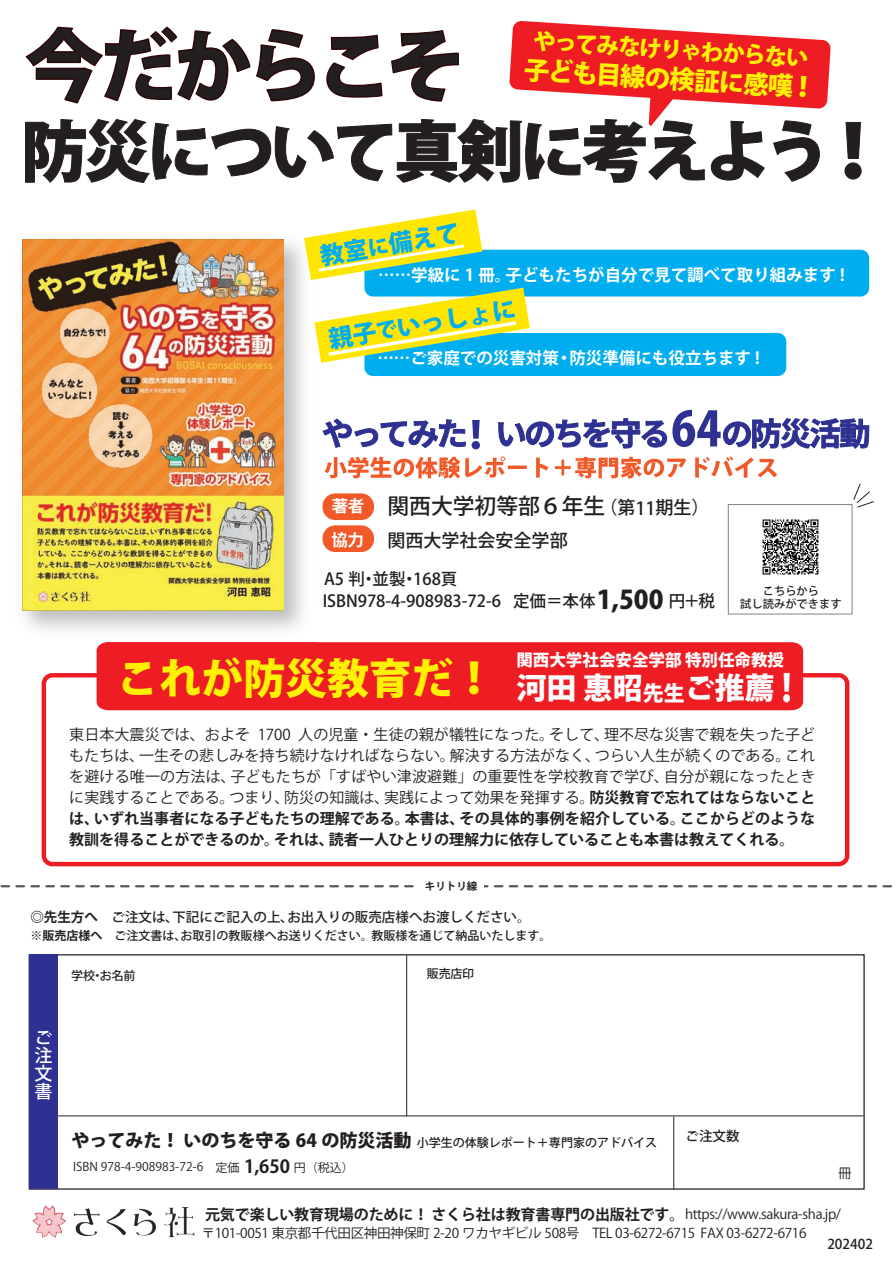
<style>
.page{position:relative;width:895px;height:1264px;background:#fff}
.page>*{position:absolute;margin:0;border:0;box-sizing:border-box;transform-origin:0 0}
.t1{font:800 78px "Koz Go Pro";letter-spacing:-.075em;color:#231f20}
.t2{font:800 66px "Koz Go Pro";letter-spacing:-.06em;color:#231f20}
.t3{font:800 42px "Koz Go Pr 6 N";color:#fff101}
.t4{font:800 25.5px "Koz Go Pro";color:#fff101}
.t5{font:800 25.5px "Koz Go Pro";color:#231f20}
.t6{font:800 24px "Koz Go Pr 6 N";color:#00aeef}
.t7{font:800 22.5px "Koz Go Pro";color:#fff101}
.t8{font:500 21.75px "Koz Go Pr 6 N";color:#231f20}
.t9{font:500 18px "Koz Go Pr 6 N";color:#231f20}
.t10{font:500 18px "Koz Go Pro";color:#fff}
.t11{font:700 16.5px "Koz Go Pro";color:#fff}
.t12{font:500 16.5px/22.6px "Koz Go Pro";color:#231f20}
.t13{font:800 16.5px "Koz Go Pr 6 N";color:#fff}
.t14{font:500 16.5px "Koz Go Pr 6 N";color:#231f20}
.t15{font:700 16.5px/33.5px "Koz Go Pr 6 N";color:#fff}
.t16{font:15px/21px "Koz Go Pr 6 N";letter-spacing:.005em;color:#231f20;text-align:justify}
.t17{font:700 15px "Koz Go Pro";letter-spacing:-.01em;color:#231f20}
.t18{font:13.5px "Koz Go Pro";letter-spacing:-.025em;color:#231f20}
.t19{font:500 13.5px "Koz Go Pro";color:#231f20}
.t20{font:500 12px "Koz Go Pro";color:#231f20}
.t21{font:500 12px "Koz Go Pr 6 N";color:#231f20}
.t22{font:12px "Koz Go Pro";color:#231f20}
.t23{font:500 11.25px/13.5px "Koz Go Pr 6 N";color:#231f20;text-align:center}
.t24{font:700 10.5px "Koz Go Pro";color:#231f20}
.s1{font-size:27px}
.s2{font-size:72px}
.s3{font-size:21px}
.s4{font-weight:500;font-size:16.5px}
.s5{font-weight:700}
.s6{font-weight:800;font-size:18px}
.s7{font-family:"Koz Go Pr 6 N"}
.s8{font-weight:700;font-size:18px}
</style>
<div class="page">
<div style="left:42px;top:673px;width:807px;height:193px;border:4px solid #ee1d23;border-radius:9px"></div>
<div style="left:96px;top:642px;width:706px;height:68px;background:#ee1d23"></div>
<svg style="left:0;top:885px;width:892px;height:2px"></svg>
<hr style="left:673px;top:1116px;width:1px;height:73px;background:#231f20">
<div style="left:29px;top:954px;width:835px;height:235px;border:1px solid #231f20"></div>
<div style="left:418px;top:873px;width:66px;height:23px;background:#fff"></div>
<hr style="left:406px;top:955px;width:1px;height:161px;background:#231f20">
<img style="left:32px;top:1205px;width:30px;height:32px">
<div style="left:30px;top:955px;width:28px;height:234px;background:#2e3092"></div>
<img style="left:24px;top:239px;width:279px;height:405px">
<img style="left:101px;top:642px;width:216px;height:2px">
<img style="left:22px;top:239px;width:261px;height:372px">
<svg style="left:324px;top:456px;width:202px;height:22px"></svg>
<svg style="left:536px;top:457px;width:12px;height:20px"></svg>
<svg style="left:554px;top:457px;width:132px;height:21px"></svg>
<svg style="left:695px;top:456px;width:81px;height:22px"></svg>
<hr style="left:58px;top:1115px;width:805px;height:1px;background:#231f20">
<img style="left:762px;top:519px;width:57px;height:56px">
<div style="left:727px;top:504px;width:125px;height:110px;border:1px solid #808285"></div>
<svg style="left:852px;top:483px;width:22px;height:25px"></svg>
<div style="left:322px;top:493px;width:52px;height:27px;background:#f15929;border-radius:13px"></div>
<div style="left:322px;top:525px;width:52px;height:27px;background:#f15929;border-radius:13px"></div>
<div style="left:364px;top:250px;width:504px;height:46px;background:#00aeef;border-radius:9px"></div>
<div style="left:364px;top:333px;width:422px;height:43px;background:#00aeef;border-radius:9px"></div>
<svg style="left:304px;top:209px;width:178px;height:71px"></svg>
<svg style="left:314px;top:288px;width:215px;height:75px"></svg>
<svg style="left:322px;top:418px;width:143px;height:30px"></svg>
<svg style="left:498px;top:418px;width:168px;height:30px"></svg>
<svg style="left:672px;top:410px;width:196px;height:39px"></svg>
<svg style="left:471px;top:420px;width:9px;height:29px"></svg>
<svg style="left:844px;top:122px;width:17px;height:58px"></svg>
<svg style="left:25px;top:21px;width:805px;height:162px"></svg>
<h1 class="t1" style="left:25px;top:16px;width:441px">今だからこそ</h1>
<h3 class="t7" style="left:534px;top:25px;width:277px;rotate:4deg">やってみなけりゃわからない</h3>
<h3 class="t4" style="left:525px;top:52px;width:294px;rotate:4deg">子ども目線の検証に感嘆<span class="s1">！</span></h3>
<h2 class="t2" style="left:21px;top:109px;width:869px">防災について真剣に考えよう<span class="s2">！</span></h2>
<h3 class="t6" style="left:318px;top:242px;width:142px;rotate:-9deg">教室<span class="s3">に</span>備えて</h3>
<h3 class="t6" style="left:326px;top:325px;width:190px;rotate:-9deg">親子<span class="s3">で</span>いっしょに</h3>
<p class="t11" style="left:378px;top:265px;width:468px">……学級に 1 冊。子どもたちが自分で見て調べて取り組みます !</p>
<p class="t11" style="left:377px;top:347px;width:384px">……ご家庭での災害対策・防災準備にも役立ちます !</p>
<h3 class="t8" style="left:387px;top:494px;width:219px">関西大学初等部６年生</h3>
<p class="t9" style="left:387px;top:530px;width:181px">関西大学社会安全学部</p>
<p class="t9" style="left:599px;top:497px;width:112px">（第 期生）</p>
<p class="t15" style="left:331px;top:490px;width:34px">著者協力</p>
<p class="t9" style="left:635px;top:498px;width:22px">11</p>
<p class="t12" style="left:322px;top:568px;width:180px">A5 判・並製・168頁<br>ISBN978-4-908983-72-6</p>
<h3 class="t5" style="left:596px;top:582px;width:120px">1,500 <span class="s4">円＋税</span></h3>
<p class="t14" style="left:513px;top:591px;width:84px">定価＝本体</p>
<p class="t23" style="left:740px;top:584px;width:103px">こちらから<br>試し読みができます</p>
<p class="t13" style="left:516px;top:650px;width:269px">関西大学社会安全学部 特別任命教授</p>
<h3 class="t3" style="left:117px;top:655px;width:686px">これが防災教育だ！ <sub>河田</sub> <sub>惠昭</sub><sub>先生</sub><sub>ご推薦</sub><sub>！</sub></h3>
<p class="t16" style="left:69px;top:724px;width:747px">東日本大震災では、およそ 1700 人の児童・生徒の親が犠牲になった。そして、理不尽な災害で親を失った子どもたちは、一生その悲しみを持ち続けなければならない。解決する方法がなく、つらい人生が続くのである。これを避ける唯一の方法は、子どもたちが「すばやい津波避難」の重要性を学校教育で学び、自分が親になったときに実践することである。つまり、防災の知識は、実践によって効果を発揮する。<span class="s5">防災教育で忘れてはならないことは、いずれ当事者になる子どもたちの理解である。本書は、その具体的事例を紹介している。ここからどのような教訓を得ることができるのか。それは、読者一人ひとりの理解力に依存していることも本書は教えてくれる。</span></p>
<p class="t24" style="left:424px;top:879px;width:54px">キリトリ線</p>
<p class="t19" style="left:30px;top:908px;width:501px"><span class="s5">◎先生方へ</span>　ご注文は、下記にご記入の上、お出入りの販売店様へお渡しください。</p>
<p class="t20" style="left:30px;top:928px;width:522px"><span class="s5">※販売店様へ</span>　ご注文書は、お取引の教販様へお送りください。教販様を通じて納品いたします。</p>
<p class="t20" style="left:71px;top:967px;width:66px">学校・お名前</p>
<p class="t20" style="left:427px;top:965px;width:49px">販売店印</p>
<p class="t10" style="left:35px;top:1026px;width:19px">ご</p>
<p class="t10" style="left:35px;top:1044px;width:19px">注</p>
<p class="t10" style="left:35px;top:1062px;width:19px">文</p>
<p class="t10" style="left:35px;top:1080px;width:19px">書</p>
<p class="t21" style="left:71px;top:1135px;width:587px"><span class="s6">やってみた！ いのちを守る 64 の防災活動</span> 小学生の体験レポート＋専門家のアドバイス</p>
<p class="t22" style="left:73px;top:1159px;width:282px">ISBN 978-4-<span class="s7">908983-72-6</span> 定価 <span class="s8">1,650</span> 円（税込）</p>
<p class="t19" style="left:685px;top:1127px;width:55px">ご注文数</p>
<p class="t18" style="left:837px;top:1164px;width:15px">冊</p>
<p class="t17" style="left:205px;top:1204px;width:480px">元気で楽しい教育現場のために！ さくら社は教育書専門の出版社です。</p>
<p class="t18" style="left:201px;top:1224px;width:606px">〒101-0051 東京都千代田区神田神保町 2-20 ワカヤギビル 508号　TEL 03-6272-6715 FAX 03-6272-6716</p>
<p class="t18" style="left:684px;top:1205px;width:157px">https://www.sakura-sha.jp/</p>
<p class="t19" style="left:827px;top:1235px;width:47px">202402</p>
</div>
